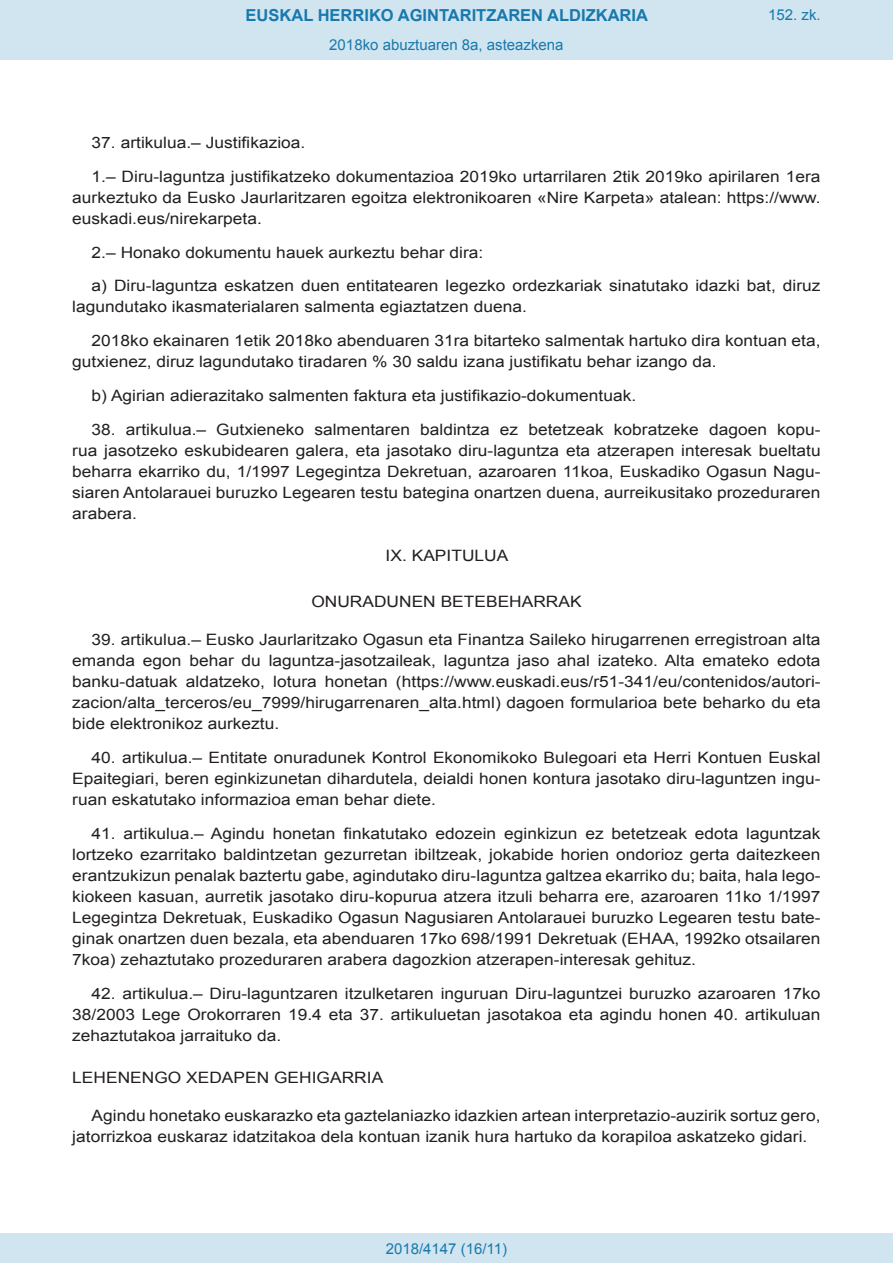
<style>
.page{position:relative;width:893px;height:1263px;background:#fff}
.page>*{position:absolute;margin:0;border:0;box-sizing:border-box;transform-origin:0 0}
.t1{font:700 16.5px "Arial";color:#1879ad}
.BOPVDetalle{font:15.6px/21px "Arial";color:#231f20;text-align:justify;scale:1.11 1}
.BOPVClave{font:15.6px "Arial";color:#231f20;scale:1.11 1}
.BOPVDisposicion{font:15.6px "Arial";color:#231f20;scale:1.11 1}
.Paginacion_Centro{font:15px "Arial";color:#1879ad}
</style>
<div class="page">
<div style="left:0;top:0;width:893px;height:60px;background:#d0e5f0"></div>
<div style="left:0;top:1233px;width:893px;height:30px;background:#d0e5f0"></div>
<p class="t1" style="left:246px;top:4px;width:404px">EUSKAL HERRIKO AGINTARITZAREN ALDIZKARIA</p>
<p class="Paginacion_Centro" style="left:329px;top:35px;width:236px">2018ko abuztuaren 8a, asteazkena</p>
<p class="Paginacion_Centro" style="left:768px;top:5px;width:54px">152. zk.</p>
<p class="BOPVDetalle" style="left:92px;top:132px;width:194px">37. artikulua.– Justifikazioa.</p>
<p class="BOPVDetalle" style="left:72px;top:166px;width:676px;text-indent:19px">1.– Diru-laguntza justifikatzeko dokumentazioa 2019ko urtarrilaren 2tik 2019ko apirilaren 1era aurkeztuko da Eusko Jaurlaritzaren egoitza elektronikoaren «Nire Karpeta» atalean: https://www. euskadi.eus/nirekarpeta.</p>
<p class="BOPVDetalle" style="left:92px;top:242px;width:354px">2.– Honako dokumentu hauek aurkeztu behar dira:</p>
<p class="BOPVDetalle" style="left:72px;top:276px;width:676px;text-indent:19px">a) Diru-laguntza eskatzen duen entitatearen legezko ordezkariak sinatutako idazki bat, diruz lagundutako ikasmaterialaren salmenta egiaztatzen duena.</p>
<p class="BOPVDetalle" style="left:72px;top:330px;width:676px;text-indent:19px">2018ko ekainaren 1etik 2018ko abenduaren 31ra bitarteko salmentak hartuko dira kontuan eta, gutxienez, diruz lagundutako tiradaren % 30 saldu izana justifikatu behar izango da.</p>
<p class="BOPVDetalle" style="left:92px;top:385px;width:492px">b) Agirian adierazitako salmenten faktura eta justifikazio-dokumentuak.</p>
<p class="BOPVDetalle" style="left:72px;top:419px;width:676px;text-indent:19px">38. artikulua.– Gutxieneko salmentaren baldintza ez betetzeak kobratzeke dagoen kopu&shy;rua jasotzeko eskubidearen galera, eta jasotako diru-laguntza eta atzerapen interesak bueltatu beharra ekarriko du, 1/1997 Legegintza Dekretuan, azaroaren 11koa, Euskadiko Ogasun Nagu&shy;siaren Antolarauei buruzko Legearen testu bategina onartzen duena, aurreikusitako prozeduraren arabera.</p>
<p class="BOPVClave" style="left:386px;top:545px;width:112px">IX. KAPITULUA</p>
<p class="BOPVClave" style="left:311px;top:592px;width:245px">ONURADUNEN BETEBEHARRAK</p>
<p class="BOPVDetalle" style="left:72px;top:630px;width:676px;text-indent:19px">39. artikulua.– Eusko Jaurlaritzako Ogasun eta Finantza Saileko hirugarrenen erregistroan alta emanda egon behar du laguntza-jasotzaileak, laguntza jaso ahal izateko. Alta emateko edota banku-datuak aldatzeko, lotura honetan (https://www.euskadi.eus/r51-341/eu/contenidos/autori&shy;zacion/alta_terceros/eu_7999/hirugarrenaren_alta.html) dagoen formularioa bete beharko du eta bide elektronikoz aurkeztu.</p>
<p class="BOPVDetalle" style="left:72px;top:747px;width:676px;text-indent:19px">40. artikulua.– Entitate onuradunek Kontrol Ekonomikoko Bulegoari eta Herri Kontuen Euskal Epaitegiari, beren eginkizunetan dihardutela, deialdi honen kontura jasotako diru-laguntzen ingu&shy;ruan eskatutako informazioa eman behar diete.</p>
<p class="BOPVDetalle" style="left:72px;top:823px;width:676px;text-indent:19px">41. artikulua.– Agindu honetan finkatutako edozein eginkizun ez betetzeak edota laguntzak lortzeko ezarritako baldintzetan gezurretan ibiltzeak, jokabide horien ondorioz gerta daitezkeen erantzukizun penalak baztertu gabe, agindutako diru-laguntza galtzea ekarriko du; baita, hala lego&shy;kiokeen kasuan, aurretik jasotako diru-kopurua atzera itzuli beharra ere, azaroaren 11ko 1/1997<br>Legegintza Dekretuak, Euskadiko Ogasun Nagusiaren Antolarauei buruzko Legearen testu bate&shy;ginak onartzen duen bezala, eta abenduaren 17ko 698/1991 Dekretuak (EHAA, 1992ko otsailaren 7koa) zehaztutako prozeduraren arabera dagozkion atzerapen-interesak gehituz.</p>
<p class="BOPVDetalle" style="left:72px;top:983px;width:676px;text-indent:19px">42. artikulua.– Diru-laguntzaren itzulketaren inguruan Diru-laguntzei buruzko azaroaren 17ko 38/2003 Lege Orokorraren 19.4 eta 37. artikuluetan jasotakoa eta agindu honen 40. artikuluan zehaztutakoa jarraituko da.</p>
<p class="BOPVDisposicion" style="left:72px;top:1067px;width:282px">LEHENENGO XEDAPEN GEHIGARRIA</p>
<p class="BOPVDetalle" style="left:72px;top:1105px;width:676px;text-indent:19px">Agindu honetako euskarazko eta gaztelaniazko idazkien artean interpretazio-auzirik sortuz gero, jatorrizkoa euskaraz idatzitakoa dela kontuan izanik hura hartuko da korapiloa askatzeko gidari.</p>
<p class="Paginacion_Centro" style="left:386px;top:1238px;width:123px">2018/4147 (16/11)</p>
</div>
